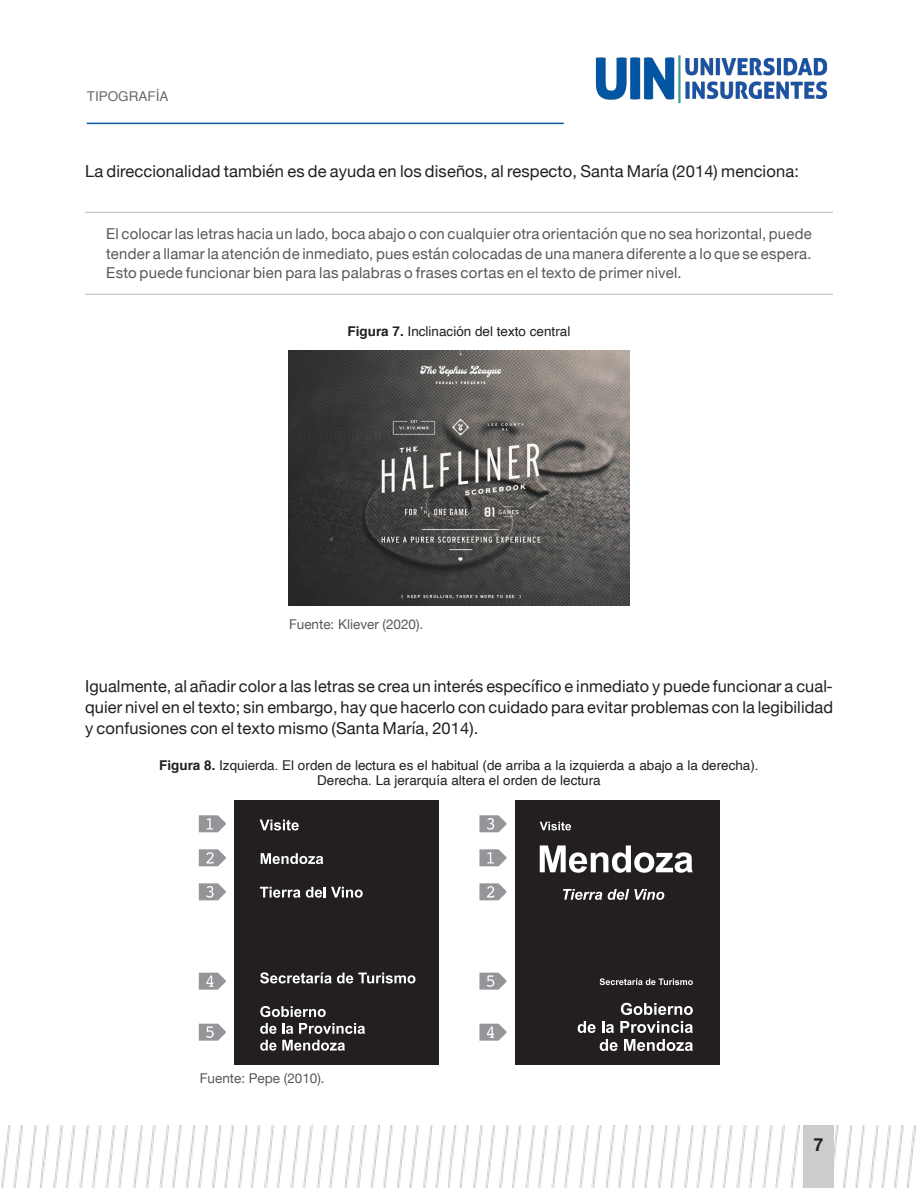
<style>
.page{position:relative;width:918px;height:1188px;background:#fff}
.page>*{position:absolute;margin:0;border:0;box-sizing:border-box;transform-origin:0 0}
.t1{font:700 18px "Helvetica Neue";color:#231f20}
.Texto_general{font:16.5px/21px "Helvetica Neue";letter-spacing:.01em;color:#231f20;text-align:justify}
.Cita{font:15px/19.5px "Helvetica Neue";letter-spacing:.02em;color:#57585b;text-align:justify}
.Título_imagen{font:13.5px/15px "Helvetica";color:#231f20;text-align:center}
.Fuente_figuras{font:13.5px "Helvetica Neue";color:#57585b}
.t2{font:13.5px "Helvetica";color:#6b6b6e}
.s1{font-weight:700}
</style>
<div class="page">
<img style="left:1px;top:1125px;width:916px;height:63px">
<div style="left:803px;top:1125px;width:31px;height:63px;background:#cbccce"></div>
<img style="left:595px;top:55px;width:233px;height:49px">
<hr style="left:87px;top:123px;width:477px;height:1px;background:#0a55a4">
<hr style="left:85px;top:294px;width:748px;height:1px;background:#bcbcbd">
<hr style="left:85px;top:212px;width:748px;height:1px;background:#bcbcbd">
<img style="left:289px;top:351px;width:340px;height:255px">
<svg style="left:199px;top:815px;width:27px;height:17px"></svg>
<svg style="left:199px;top:849px;width:27px;height:17px"></svg>
<svg style="left:199px;top:883px;width:27px;height:17px"></svg>
<svg style="left:199px;top:973px;width:27px;height:17px"></svg>
<svg style="left:199px;top:1024px;width:27px;height:17px"></svg>
<svg style="left:479px;top:849px;width:28px;height:17px"></svg>
<svg style="left:479px;top:883px;width:28px;height:17px"></svg>
<svg style="left:479px;top:815px;width:28px;height:17px"></svg>
<svg style="left:479px;top:1024px;width:28px;height:17px"></svg>
<svg style="left:479px;top:973px;width:28px;height:17px"></svg>
<div style="left:234px;top:800px;width:205px;height:264px;background:#231f20"></div>
<div style="left:515px;top:800px;width:204px;height:264px;background:#231f20"></div>
<svg style="left:260px;top:820px;width:39px;height:10px"></svg>
<svg style="left:261px;top:853px;width:62px;height:11px"></svg>
<svg style="left:260px;top:887px;width:103px;height:11px"></svg>
<svg style="left:260px;top:972px;width:156px;height:11px"></svg>
<svg style="left:260px;top:1006px;width:66px;height:11px"></svg>
<svg style="left:260px;top:1023px;width:33px;height:11px"></svg>
<svg style="left:299px;top:1023px;width:66px;height:11px"></svg>
<svg style="left:260px;top:1040px;width:85px;height:11px"></svg>
<svg style="left:563px;top:889px;width:39px;height:11px"></svg>
<svg style="left:608px;top:889px;width:56px;height:11px"></svg>
<svg style="left:540px;top:822px;width:31px;height:8px"></svg>
<svg style="left:540px;top:845px;width:153px;height:28px"></svg>
<svg style="left:621px;top:1003px;width:72px;height:12px"></svg>
<svg style="left:578px;top:1021px;width:18px;height:12px"></svg>
<svg style="left:602px;top:1021px;width:12px;height:12px"></svg>
<svg style="left:620px;top:1021px;width:73px;height:12px"></svg>
<svg style="left:600px;top:1039px;width:18px;height:12px"></svg>
<svg style="left:624px;top:1039px;width:69px;height:12px"></svg>
<svg style="left:600px;top:978px;width:93px;height:7px"></svg>
<p class="t2" style="left:87px;top:86px;width:83px">TIPOGRAFÍA</p>
<p class="Texto_general" style="left:85px;top:162px;width:715px">La direccionalidad también es de ayuda en los diseños, al respecto, Santa María (2014) menciona:</p>
<p class="Cita" style="left:106px;top:225px;width:707px">El colocar las letras hacia un lado, boca abajo o con cualquier otra orientación que no sea horizontal, puede tender a llamar la atención de inmediato, pues están colocadas de una manera diferente a lo que se espera.<br>Esto puede funcionar bien para las palabras o frases cortas en el texto de primer nivel.</p>
<p class="Título_imagen" style="left:348px;top:324px;width:224px"><span class="s1">Figura 7.</span> Inclinación del texto central</p>
<p class="Fuente_figuras" style="left:289px;top:614px;width:136px">Fuente: Kliever (2020).</p>
<p class="Texto_general" style="left:85px;top:677px;width:750px">Igualmente, al añadir color a las letras se crea un interés específico e inmediato y puede funcionar a cual&shy;quier nivel en el texto; sin embargo, hay que hacerlo con cuidado para evitar problemas con la legibilidad y confusiones con el texto mismo (Santa María, 2014).</p>
<p class="Título_imagen" style="left:159px;top:759px;width:601px"><span class="s1">Figura 8.</span> Izquierda. El orden de lectura es el habitual (de arriba a la izquierda a abajo a la derecha).<br>Derecha. La jerarquía altera el orden de lectura</p>
<p class="Fuente_figuras" style="left:200px;top:1068px;width:126px">Fuente: Pepe (2010).</p>
<p class="t1" style="left:814px;top:1131px;width:12px">7</p>
</div>
